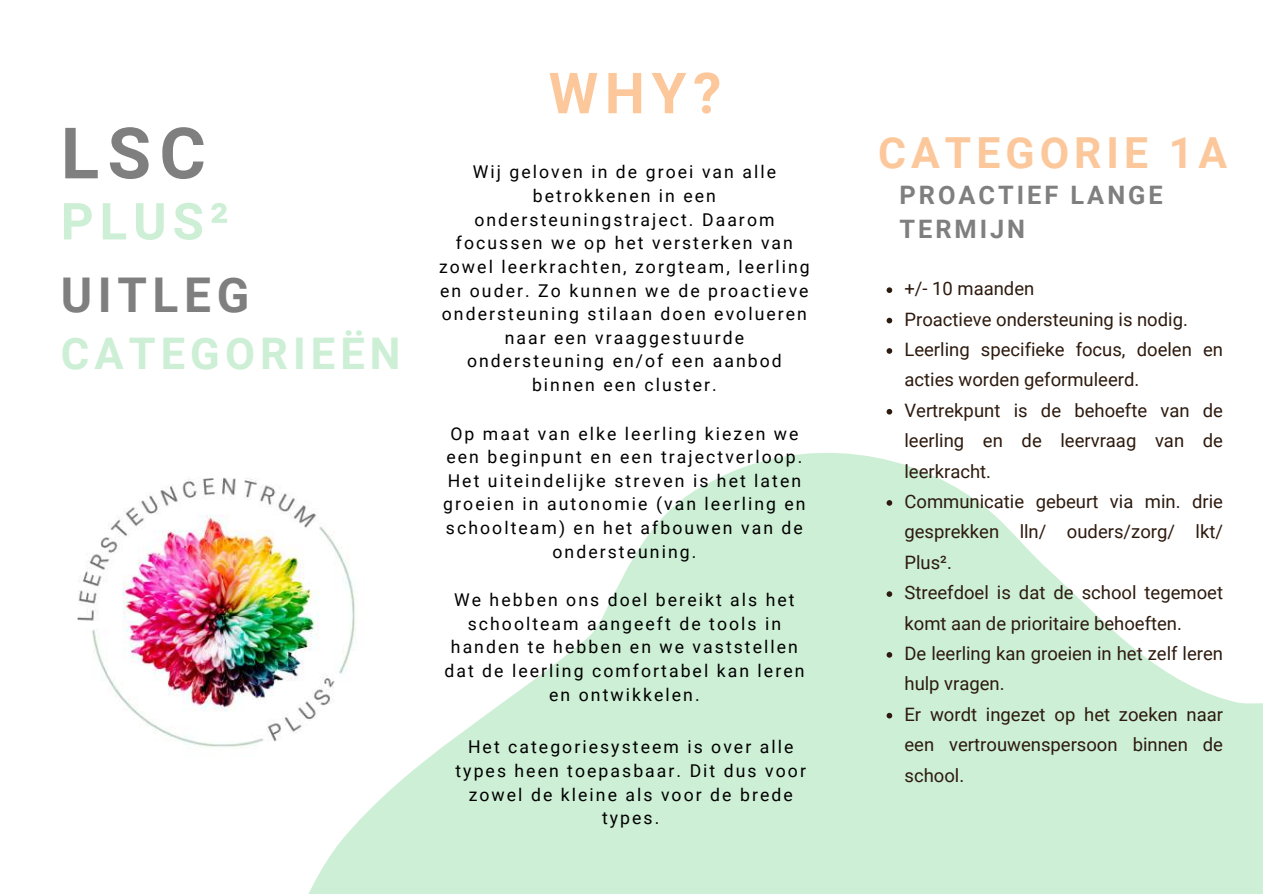
<style>
.page{position:relative;width:1263px;height:894px;background:#fff}
.page>*{position:absolute;margin:0;border:0;box-sizing:border-box;transform-origin:0 0}
.t1{font:700 70.95px "Roboto";color:#7f7f7f}
.t2{font:700 56.7px "Roboto";color:#fcc89b}
.t3{font:700 51px "Roboto";letter-spacing:.115em;color:#ccefd5}
.t4{font:700 47.85px "Roboto";letter-spacing:.115em;color:#7f7f7f}
.t5{font:700 43.5px "Roboto";letter-spacing:.115em;color:#ccefd5}
.t6{font:700 42.75px "Roboto";letter-spacing:.115em;color:#fcc89b}
.t7{font:700 25.35px/34.8px "Roboto";letter-spacing:.115em;color:#7f7f7f}
.t8{font:18.45px/30.3px "Roboto";color:#2d1a0e}
.t9{font:17.55px/23.5px "Roboto";letter-spacing:.115em;color:#000;text-align:center}
</style>
<div class="page">
<svg style="left:309px;top:452px;width:954px;height:441px;fill:#ccefd5"></svg>
<img style="left:77px;top:457px;width:298px;height:306px">
<svg style="left:887px;top:287px;width:5px;height:6px"></svg>
<svg style="left:887px;top:317px;width:5px;height:6px"></svg>
<svg style="left:887px;top:348px;width:5px;height:5px"></svg>
<svg style="left:887px;top:409px;width:5px;height:5px"></svg>
<svg style="left:887px;top:500px;width:5px;height:5px"></svg>
<svg style="left:887px;top:591px;width:5px;height:5px"></svg>
<svg style="left:887px;top:652px;width:5px;height:5px"></svg>
<svg style="left:887px;top:712px;width:5px;height:6px"></svg>
<h1 class="t1" style="left:61px;top:103px;width:147px">LSC</h1>
<h3 class="t3" style="left:61px;top:185px;width:170px">PLUS²</h3>
<h3 class="t4" style="left:61px;top:261px;width:190px">UITLEG</h3>
<h3 class="t5" style="left:61px;top:323px;width:341px">CATEGORIEËN</h3>
<h2 class="t2" style="left:549px;top:53px;width:174px">WHY?</h2>
<p class="t9" style="left:439px;top:160px;width:372px">Wij geloven in de groei van alle betrokkenen in een ondersteuningstraject. Daarom focussen we op het versterken van zowel leerkrachten, zorgteam, leerling en ouder. Zo kunnen we de proactieve ondersteuning stilaan doen evolueren naar een vraaggestuurde ondersteuning en/of een aanbod binnen een cluster.</p>
<p class="t9" style="left:443px;top:420px;width:364px">Op maat van elke leerling kiezen we een beginpunt en een trajectverloop.<br>Het uiteindelijke streven is het laten groeien in autonomie (van leerling en schoolteam) en het afbouwen van de ondersteuning.</p>
<p class="t9" style="left:444px;top:587px;width:362px">We hebben ons doel bereikt als het schoolteam aangeeft de tools in handen te hebben en we vaststellen dat de leerling comfortabel kan leren en ontwikkelen.</p>
<p class="t9" style="left:455px;top:734px;width:352px">Het categoriesysteem is over alle types heen toepasbaar. Dit dus voor zowel de kleine als voor de brede types.</p>
<h3 class="t6" style="left:878px;top:122px;width:350px">CATEGORIE 1A</h3>
<h3 class="t7" style="left:899px;top:176px;width:265px">PROACTIEF LANGE<br>TERMIJN</h3>
<p class="t8" style="left:904px;top:273px;width:320px">+/- 10 maanden<br>Proactieve ondersteuning is nodig.<br>Leerling specifieke focus, doelen en acties worden geformuleerd.<br>Vertrekpunt is de behoefte van de leerling en de leervraag van de leerkracht.<br>Communicatie gebeurt via min. drie gesprekken lln/ ouders/zorg/ lkt/<br>Plus².<br>Streefdoel is dat de school tegemoet komt aan de prioritaire behoeften.<br>De leerling kan groeien in het zelf leren hulp vragen.<br>Er wordt ingezet op het zoeken naar een vertrouwenspersoon binnen de school.</p>
</div>
